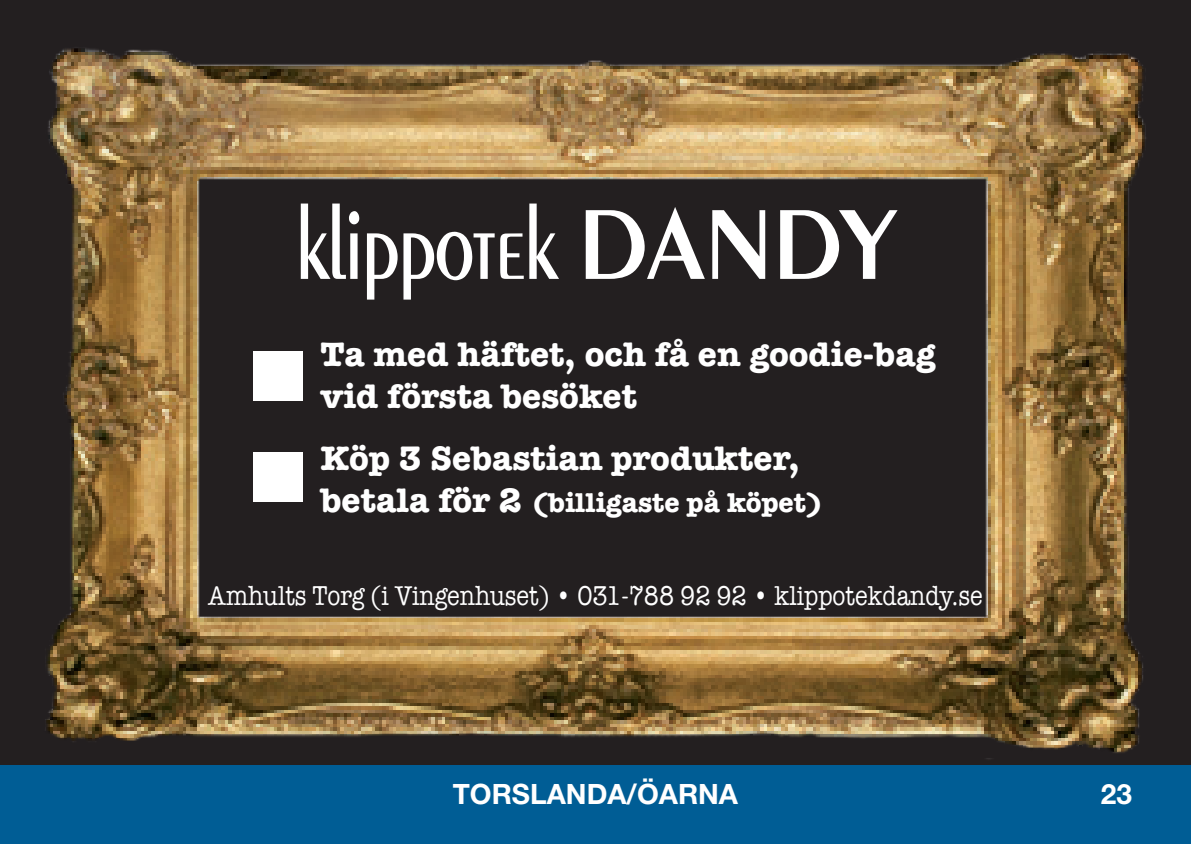
<style>
.page{position:relative;width:1191px;height:844px;background:#fff}
.page>*{position:absolute;margin:0;border:0;box-sizing:border-box;transform-origin:0 0}
.t1{font:600 condensed 105px "Peignot";color:#fff}
.t2{font:700 35px/42px "American Typewriter";color:#fff}
.t3{font:28px "American Typewriter";color:#fff;scale:.85 1}
.t4{font:700 28px "American Typewriter";color:#fff}
.t5{font:700 28px "Helvetica Neue LT Std";color:#fff}
.s1{font-stretch:normal}
.s2{font-size:35px}
</style>
<div class="page">
<div style="left:0;top:764px;width:1191px;height:79px;background:#005d95"></div>
<div style="left:0;top:0;width:1191px;height:764px;background:#231f20"></div>
<img style="left:45px;top:48px;width:1101px;height:711px">
<div style="left:253px;top:351px;width:50px;height:50px;background:#fff"></div>
<div style="left:253px;top:452px;width:50px;height:49px;background:#fff"></div>
<h1 class="t1" style="left:296px;top:183px;width:601px">klippotek <span class="s1">DANDY</span></h1>
<p class="t2" style="left:320px;top:332px;width:616px">Ta med häftet, och få en goodie-bag vid första besöket</p>
<p class="t2" style="left:320px;top:436px;width:481px">Köp 3 Sebastian produkter,</p>
<p class="t4" style="left:320px;top:478px;width:505px"><span class="s2">betala för 2</span> (billigaste på köpet)</p>
<p class="t3" style="left:208px;top:574px;width:912px">Amhults Torg (i Vingenhuset) • 031-788 92 92 • klippotekdandy.se</p>
<p class="t5" style="left:453px;top:776px;width:287px">TORSLANDA/ÖARNA</p>
<p class="t5" style="left:1100px;top:776px;width:33px">23</p>
</div>
